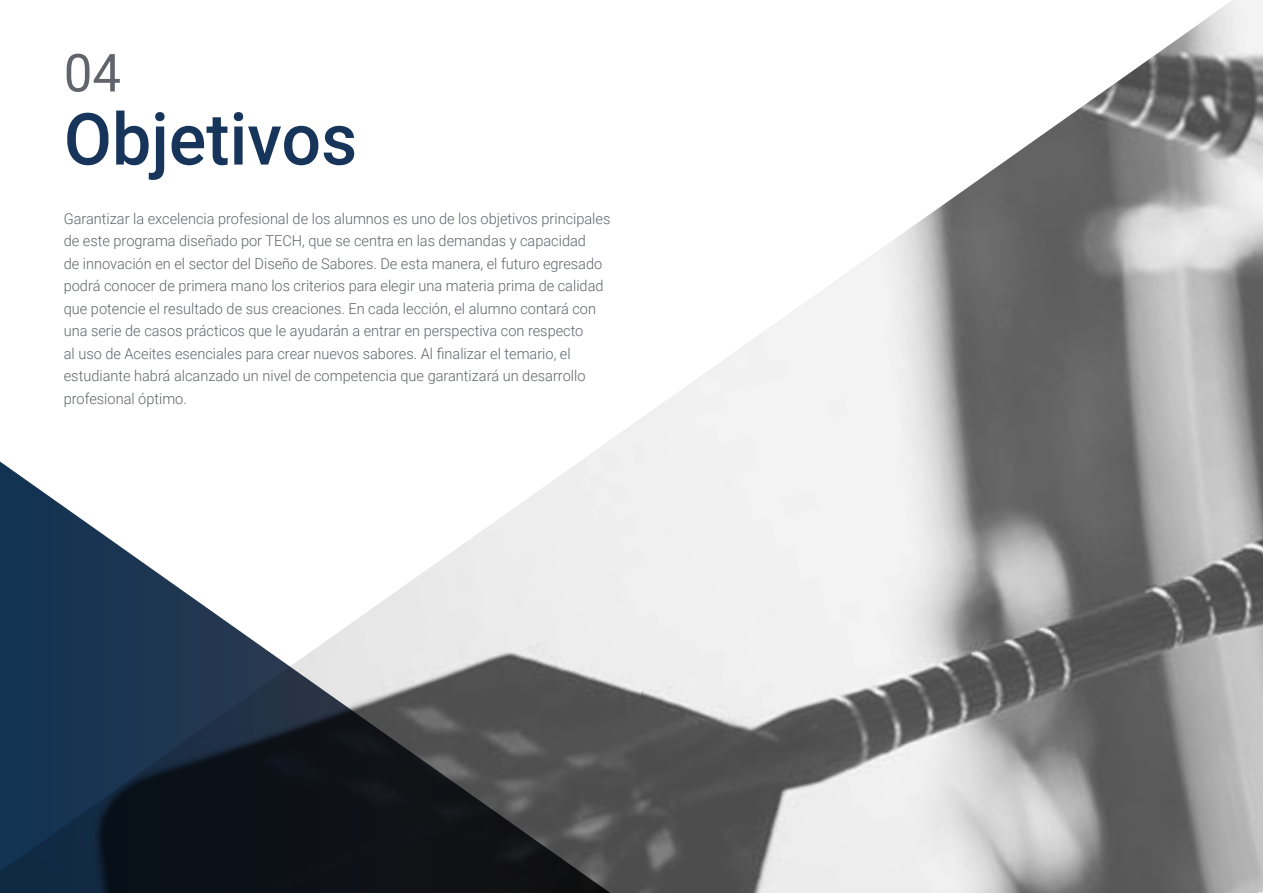
<style>
.page{position:relative;width:1263px;height:893px;background:#fff}
.page>*{position:absolute;margin:0;border:0;box-sizing:border-box;transform-origin:0 0}
.t1{font:500 72px "Roboto";color:#17355b}
.t2{font:52.5px "Roboto";color:#61646a}
.t3{font:300 15px/22.5px "Roboto";color:#61646a}
</style>
<div class="page">
<img style="left:603px;top:0;width:660px;height:893px">
<svg style="left:0;top:446px;width:640px;height:447px"></svg>
<h2 class="t2" style="left:64px;top:36px;width:59px">04</h2>
<h1 class="t1" style="left:64px;top:89px;width:295px">Objetivos</h1>
<p class="t3" style="left:64px;top:207px;width:548px">Garantizar la excelencia profesional de los alumnos es uno de los objetivos principales de este programa diseñado por TECH, que se centra en las demandas y capacidad<br>de innovación en el sector del Diseño de Sabores. De esta manera, el futuro egresado podrá conocer de primera mano los criterios para elegir una materia prima de calidad que potencie el resultado de sus creaciones. En cada lección, el alumno contará con una serie de casos prácticos que le ayudarán a entrar en perspectiva con respecto<br>al uso de Aceites esenciales para crear nuevos sabores. Al finalizar el temario, el estudiante habrá alcanzado un nivel de competencia que garantizará un desarrollo profesional óptimo.</p>
</div>
